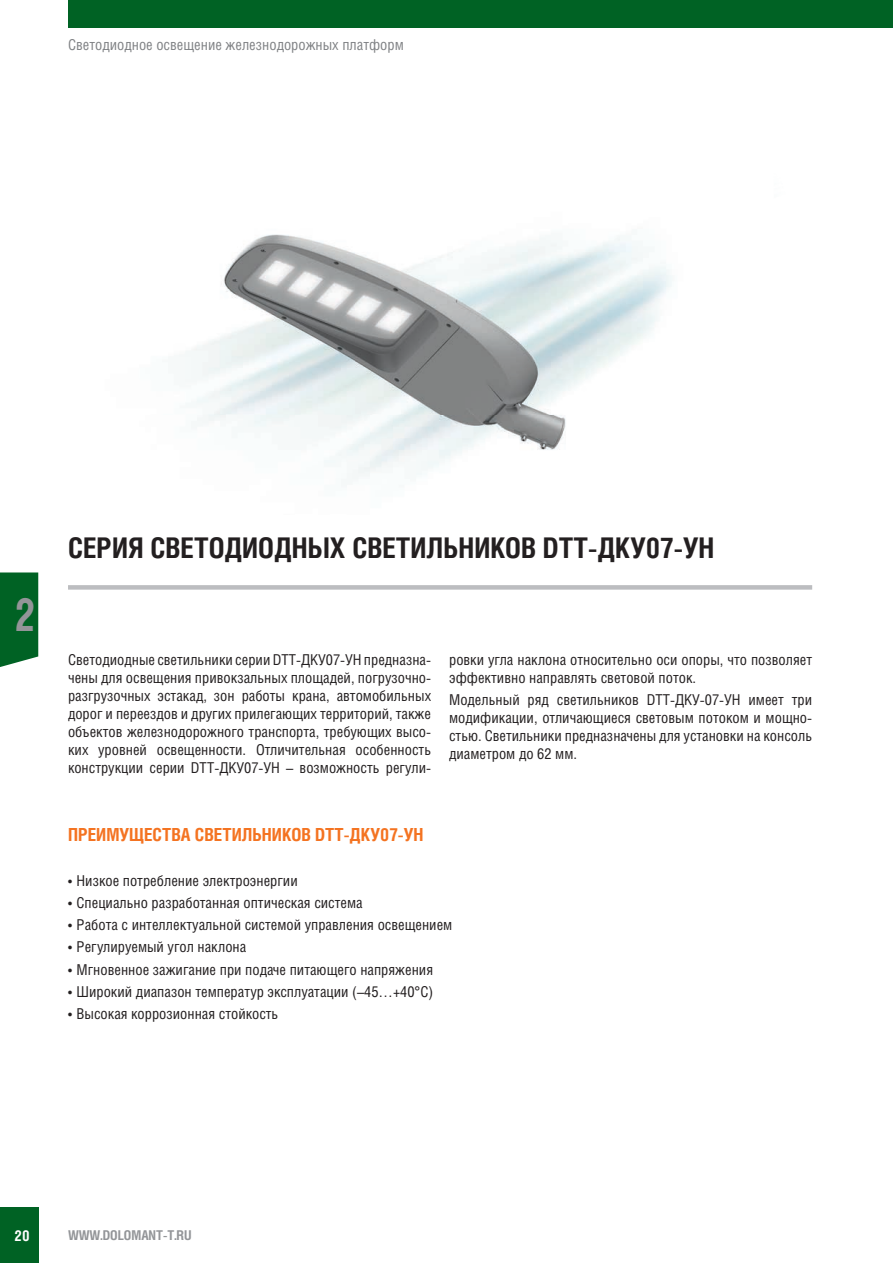
<style>
.page{position:relative;width:893px;height:1263px;background:#fff}
.page>*{position:absolute;margin:0;border:0;box-sizing:border-box;transform-origin:0 0}
.t1{font:700 45.9px "Helios Cond C";color:#939598;scale:.91 1}
.t2{font:700 28.5px "Helios Cond C";color:#231f20}
.t3{font:700 18px "Helios Cond C";color:#f47321}
.t4{font:15px/18px "Helios Cond C";color:#231f20;text-align:justify}
.t5{font:15px "Helios Cond C";color:#808285}
.t6{font:700 15px "Helios Cond C";color:#fff}
.t7{font:700 13.5px "Helios Cond C";color:#939598}
</style>
<div class="page">
<div style="left:0;top:1208px;width:38px;height:55px;background:#006224"></div>
<div style="left:68px;top:0;width:825px;height:28px;background:#006224"></div>
<svg style="left:0;top:572px;width:38px;height:95px;background:#0f6b31"></svg>
<div style="left:68px;top:585px;width:744px;height:5px;background:#bcbdc0"></div>
<img style="left:185px;top:234px;width:487px;height:245px">
<p class="t5" style="left:68px;top:36px;width:337px">Светодиодное освещение железнодорожных платформ</p>
<h1 class="t1" style="left:15px;top:587px;width:25px">2</h1>
<h2 class="t2" style="left:68px;top:531px;width:648px">СЕРИЯ СВЕТОДИОДНЫХ СВЕТИЛЬНИКОВ DTT-ДКУ07-УН</h2>
<p class="t4" style="left:68px;top:650px;width:365px">Светодиодные светильники серии DTT-ДКУ07-УН предназна&shy;чены для освещения привокзальных площадей, погрузочно&shy;разгрузочных эстакад, зон работы крана, автомобильных дорог и переездов и других прилегающих территорий, также объектов железнодорожного транспорта, требующих высо&shy;ких уровней освещенности. Отличительная особенность конструкции серии DTT-ДКУ07-УН – возможность регули-</p>
<p class="t4" style="left:449px;top:650px;width:365px">ровки угла наклона относительно оси опоры, что позволяет эффективно направлять световой поток.</p>
<p class="t4" style="left:449px;top:690px;width:365px">Модельный ряд светильников DTT-ДКУ-07-УН имеет три модификации, отличающиеся световым потоком и мощно&shy;стью. Светильники предназначены для установки на консоль диаметром до 62 мм.</p>
<p class="t3" style="left:68px;top:824px;width:357px">ПРЕИМУЩЕСТВА СВЕТИЛЬНИКОВ DTT-ДКУ07-УН</p>
<p class="t4" style="left:68px;top:871px;width:231px">• Низкое потребление электроэнергии</p>
<p class="t4" style="left:68px;top:893px;width:296px">• Специально разработанная оптическая система</p>
<p class="t4" style="left:68px;top:915px;width:386px">• Работа с интеллектуальной системой управления освещением</p>
<p class="t4" style="left:68px;top:938px;width:180px">• Регулируемый угол наклона</p>
<p class="t4" style="left:68px;top:960px;width:367px">• Мгновенное зажигание при подаче питающего напряжения</p>
<p class="t4" style="left:68px;top:982px;width:367px">• Широкий диапазон температур эксплуатации (–45…+40°С)</p>
<p class="t4" style="left:68px;top:1004px;width:212px">• Высокая коррозионная стойкость</p>
<p class="t6" style="left:15px;top:1227px;width:17px">20</p>
<p class="t7" style="left:68px;top:1227px;width:125px">WWW.DOLOMANT-T.RU</p>
</div>
